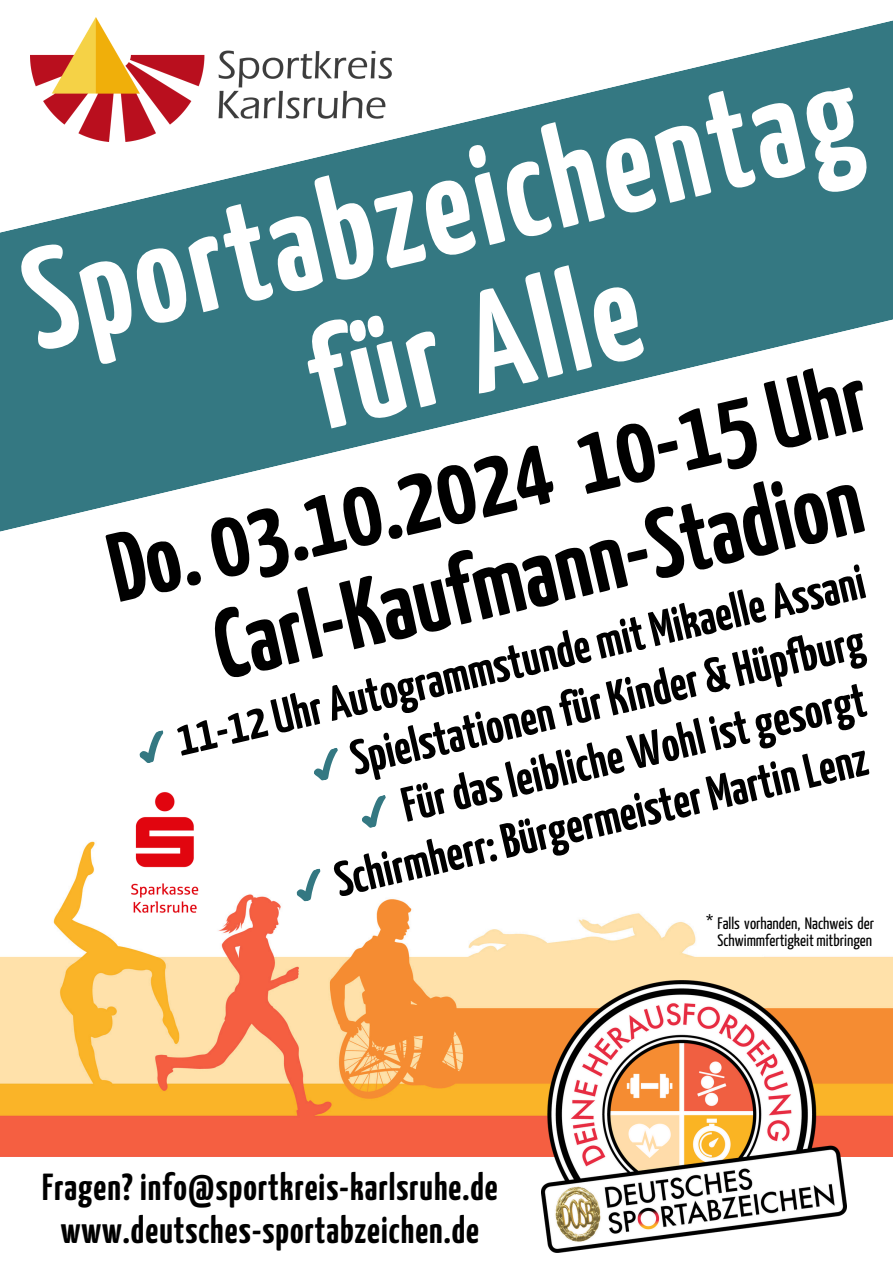
<style>
.page{position:relative;width:893px;height:1263px;background:#fff}
.page>*{position:absolute;margin:0;border:0;box-sizing:border-box;transform-origin:0 0}
.t1{font:700 142.5px/142.3px "Yanone Kaffeesatz";color:#fff;text-align:center}
.t2{font:700 97.5px "Yanone Kaffeesatz";color:#000}
.t3{font:700 48.75px "Yanone Kaffeesatz";color:#000}
.t4{font:700 37.5px/42.8px "Yanone Kaffeesatz";letter-spacing:.025em;color:#000;text-align:center}
.t5{font:16.5px/16.9px "Yanone Kaffeesatz";color:#000}
.t6{font:16.5px "Canva Sans";color:#000}
</style>
<div class="page">
<img style="left:0;top:841px;width:893px;height:315px">
<img style="left:542px;top:980px;width:304px;height:272px">
<svg style="left:0;top:17px;width:893px;height:515px;fill:#347882"></svg>
<img style="left:131px;top:792px;width:68px;height:124px">
<svg style="left:139px;top:730px;width:25px;height:33px"></svg>
<svg style="left:314px;top:748px;width:24px;height:33px"></svg>
<svg style="left:362px;top:795px;width:24px;height:33px"></svg>
<svg style="left:292px;top:868px;width:35px;height:35px"></svg>
<h2 class="t1" style="left:13px;top:243px;width:853px;rotate:-13deg">Sportabzeichentag für Alle</h2>
<h3 class="t2" style="left:102px;top:532px;width:777px;rotate:-13deg">Do. 03.10.2024 10-15 Uhr</h3>
<h3 class="t2" style="left:207px;top:610px;width:664px;rotate:-13deg">Carl-Kaufmann-Stadion</h3>
<h3 class="t3" style="left:173px;top:721px;width:706px;rotate:-13deg">11-12 Uhr Autogrammstunde mit Mikaelle Assani</h3>
<p class="t3" style="left:347px;top:740px;width:527px;rotate:-13deg">SpielstationenfürKinder &amp; Hüpfburg</p>
<p class="t3" style="left:398px;top:787px;width:476px;rotate:-13deg">FürdasleiblicheWohl istgesorgt</p>
<p class="t3" style="left:331px;top:862px;width:546px;rotate:-13deg">Schirmherr:Bürgermeister MartinLenz</p>
<p class="t5" style="left:717px;top:916px;width:158px">Falls vorhanden, Nachweis der<br>Schwimmfertigkeit mitbringen</p>
<p class="t6" style="left:705px;top:908px;width:9px">*</p>
<p class="t4" style="left:42px;top:1169px;width:457px">Fragen? info@sportkreis-karlsruhe.de www.deutsches-sportabzeichen.de</p>
</div>
